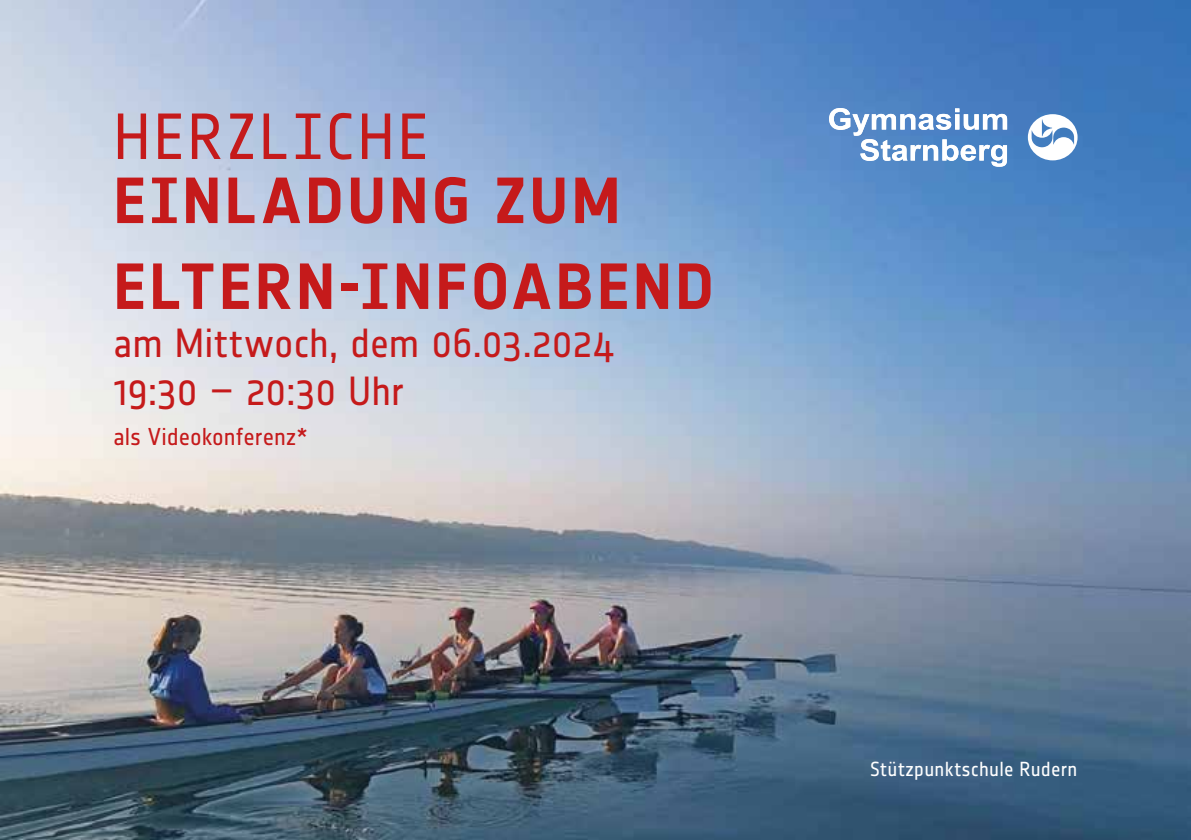
<style>
.page{position:relative;width:1191px;height:840px;background:#fff}
.page>*{position:absolute;margin:0;border:0;box-sizing:border-box;transform-origin:0 0}
.t1{font:700 64px "Notes";letter-spacing:.055em;color:#c51a1b}
.t2{font:64px "Notes";letter-spacing:.055em;color:#c51a1b}
.t3{font:40px/48px "Notes";color:#c51a1b}
.t4{font:24px "Notes";color:#c51a1b}
.t5{font:20px "Notes";letter-spacing:.015em;color:#fff}
</style>
<div class="page">
<img style="left:0;top:0;width:1191px;height:839px">
<svg style="left:1027px;top:114px;width:50px;height:46px"></svg>
<svg style="left:829px;top:108px;width:178px;height:59px"></svg>
<h1 class="t2" style="left:113px;top:101px;width:316px">HERZLICHE</h1>
<h1 class="t1" style="left:113px;top:165px;width:508px">EINLADUNG ZUM</h1>
<h1 class="t1" style="left:113px;top:250px;width:602px">ELTERN-INFOABEND</h1>
<p class="t3" style="left:113px;top:318px;width:503px">am Mittwoch, dem 06.03.2024<br>19:30 – 20:30 Uhr</p>
<p class="t4" style="left:113px;top:423px;width:196px">als Videokonferenz*</p>
<p class="t5" style="left:870px;top:757px;width:209px">Stützpunktschule Rudern</p>
</div>
